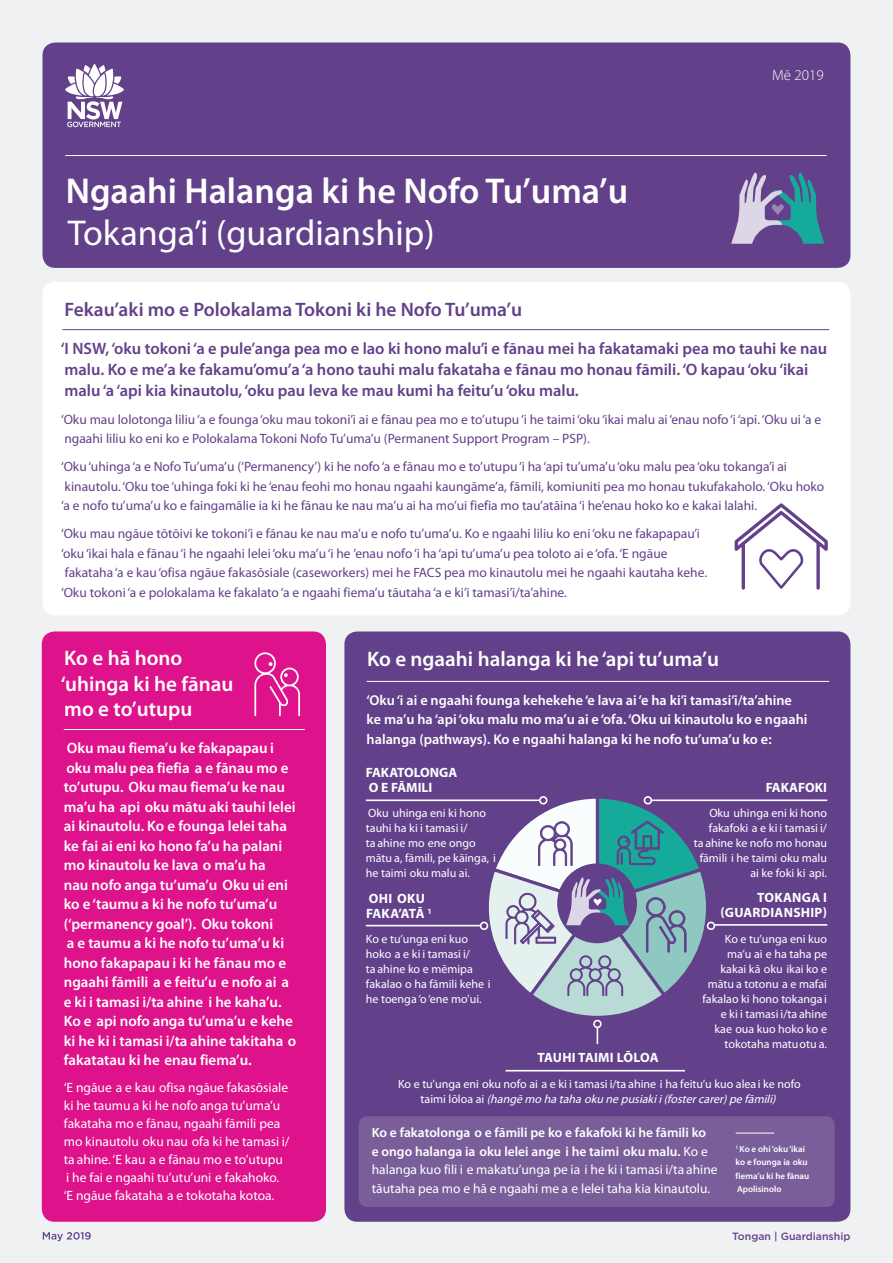
<style>
.page{position:relative;width:893px;height:1263px;background:#f0f1f2}
.page>*{position:absolute;margin:0;border:0;box-sizing:border-box;transform-origin:0 0}
.t1{font:600 36px/42px "Myriad Pro";color:#fff}
.t2{font:600 21px/25.5px "Myriad Pro";color:#fff}
.t3{font:600 19.5px "Myriad Pro";color:#62418a}
.t4{font:600 16.5px/21px "Myriad Pro";color:#62418a}
.t5{font:600 15px/19.5px "Myriad Pro";color:#fff}
.t6{font:300 15px "Myriad Pro";color:#fff}
.t7{font:600 14.25px/19.5px "Myriad Pro";color:#fff}
.t8{font:13.5px/19.5px "Myriad Pro";color:#62418a}
.t9{font:13.5px/18px "Myriad Pro";color:#fff}
.t10{font:700 13.5px/15px "Myriad Pro";color:#fff}
.t11{font:700 13.5px/15px "Myriad Pro";letter-spacing:.02em;color:#fff}
.t12{font:12px/15px "Myriad Pro";color:#fff}
.t13{font:500 10.5px "Gotham";color:#62418a}
.t14{font:600 9px/13.5px "Myriad Pro";color:#fff}
.s1{font-weight:400}
.s2{font-style:italic}
.s3{font-weight:600}
</style>
<div class="page">
<svg style="left:43px;top:1232px;width:48px;height:9px"></svg>
<div style="left:43px;top:282px;width:807px;height:333px;background:#fff;border-radius:13px"></div>
<div style="left:42px;top:631px;width:284px;height:591px;background:#de128a;border-radius:13px"></div>
<div style="left:344px;top:631px;width:506px;height:591px;background:#62418a;border-radius:13px"></div>
<hr style="left:64px;top:729px;width:241px;height:1px;background:#fff">
<hr style="left:367px;top:681px;width:462px;height:1px;background:#fff">
<svg style="left:735px;top:503px;width:93px;height:87px"></svg>
<svg style="left:254px;top:652px;width:46px;height:64px"></svg>
<div style="left:359px;top:1116px;width:476px;height:91px;background:#795e9a;border-radius:9px"></div>
<hr style="left:63px;top:329px;width:766px;height:1px;background:#62418a">
<svg style="left:365px;top:799px;width:463px;height:273px"></svg>
<hr style="left:648px;top:799px;width:179px;height:2px;background:#fff">
<hr style="left:506px;top:1070px;width:179px;height:1px;background:#fff">
<hr style="left:711px;top:924px;width:116px;height:2px;background:#fff">
<hr style="left:366px;top:799px;width:177px;height:2px;background:#fff">
<hr style="left:366px;top:925px;width:121px;height:1px;background:#fff">
<div style="left:481px;top:922px;width:6px;height:7px;background:#62418a;border-radius:50%"></div>
<div style="left:480px;top:921px;width:8px;height:9px;border:2px solid #fff;border-radius:50%"></div>
<svg style="left:484px;top:796px;width:233px;height:248px"></svg>
<hr style="left:736px;top:1133px;width:38px;height:1px;background:#fffeff">
<div style="left:43px;top:43px;width:807px;height:225px;background:#62418a;border-radius:13px"></div>
<hr style="left:65px;top:155px;width:761px;height:1px;background:#fff">
<svg style="left:731px;top:172px;width:93px;height:72px"></svg>
<svg style="left:65px;top:64px;width:59px;height:63px"></svg>
<p class="t1" style="left:66px;top:170px;width:564px">Ngaahi Halanga ki he Nofo Tu’uma’u<br><span class="s1">Tokanga’i (guardianship)</span></p>
<p class="t6" style="left:772px;top:66px;width:53px">Mē 2019</p>
<p class="t3" style="left:64px;top:298px;width:459px">Fekau’aki mo e Polokalama Tokoni ki he Nofo Tu’uma’u</p>
<p class="t4" style="left:61px;top:338px;width:768px">‘I NSW, ‘oku tokoni ‘a e pule’anga pea mo e lao ki hono malu’i e fānau mei ha fakatamaki pea mo tauhi ke nau malu. Ko e me’a ke fakamu’omu’a ‘a hono tauhi malu fakataha e fānau mo honau fāmili. ‘O kapau ‘oku ‘ikai malu ‘a ‘api kia kinautolu, ‘oku pau leva ke mau kumi ha feitu’u ‘oku malu.</p>
<p class="t8" style="left:61px;top:410px;width:762px">‘Oku mau lolotonga liliu ‘a e founga ‘oku mau tokoni’i ai e fānau pea mo e to’utupu ‘i he taimi ‘oku ‘ikai malu ai ‘enau nofo ‘i ‘api. ‘Oku ui ‘a e ngaahi liliu ko eni ko e Polokalama Tokoni Nofo Tu’uma’u (Permanent Support Program – PSP).</p>
<p class="t8" style="left:61px;top:457px;width:765px">‘Oku ‘uhinga ‘a e Nofo Tu’uma’u (‘Permanency’) ki he nofo ‘a e fānau mo e to’utupu ‘i ha ‘api tu’uma’u ‘oku malu pea ‘oku tokanga’i ai kinautolu. ‘Oku toe ‘uhinga foki ki he ‘enau feohi mo honau ngaahi kaungāme’a, fāmili, komiuniti pea mo honau tukufakaholo. ‘Oku hoko ‘a e nofo tu’uma’u ko e faingamālie ia ki he fānau ke nau ma’u ai ha mo’ui fiefia mo tau’atāina ‘i he’enau hoko ko e kakai lalahi.</p>
<p class="t8" style="left:61px;top:524px;width:647px">‘Oku mau ngāue tōtōivi ke tokoni’i e fānau ke nau ma’u e nofo tu’uma’u. Ko e ngaahi liliu ko eni ‘oku ne fakapapau’i ‘oku ‘ikai hala e fānau ‘i he ngaahi lelei ‘oku ma’u ‘i he ’enau nofo ‘i ha ‘api tu’uma’u pea toloto ai e ‘ofa. ‘E ngāue fakataha ‘a e kau ‘ofisa ngāue fakasōsiale (caseworkers) mei he FACS pea mo kinautolu mei he ngaahi kautaha kehe. ‘Oku tokoni ‘a e polokalama ke fakalato ‘a e ngaahi fiema’u tāutaha ‘a e ki’i tamasi’i/ta’ahine.</p>
<p class="t2" style="left:61px;top:646px;width:174px">Ko e hā hono ‘uhinga ki he fānau mo e to’utupu</p>
<p class="t2" style="left:367px;top:647px;width:353px">Ko e ngaahi halanga ki he ‘api tu’uma’u</p>
<p class="t7" style="left:367px;top:691px;width:442px">‘Oku ‘i ai e ngaahi founga kehekehe ‘e lava ai ‘e ha ki’i tamasi’i/ta’ahine ke ma’u ha ‘api ‘oku malu mo ma’u ai e ‘ofa. ‘Oku ui kinautolu ko e ngaahi halanga (pathways). Ko e ngaahi halanga ki he nofo tu’uma’u ko e:</p>
<p class="t5" style="left:64px;top:739px;width:234px">Oku mau fiema’u ke fakapapau i oku malu pea fiefia a e fānau mo e to’utupu. Oku mau fiema’u ke nau ma’u ha api oku mātu aki tauhi lelei ai kinautolu. Ko e founga lelei taha ke fai ai eni ko hono fa’u ha palani mo kinautolu ke lava o ma’u ha<br>nau nofo anga tu’uma’u Oku ui eni ko e ‘taumu a ki he nofo tu’uma’u (‘permanency goal’). Oku tokoni<br>a e taumu a ki he nofo tu’uma’u ki hono fakapapau i ki he fānau mo e ngaahi fāmili a e feitu’u e nofo ai a e ki i tamasi i/ta ahine i he kaha’u.<br>Ko e api nofo anga tu’uma’u e kehe ki he ki i tamasi i/ta ahine takitaha o fakatatau ki he enau fiema’u.</p>
<p class="t9" style="left:64px;top:1078px;width:227px">‘E ngāue a e kau ofisa ngāue fakasōsiale ki he taumu a ki he nofo anga tu’uma’u fakataha mo e fānau, ngaahi fāmili pea mo kinautolu oku nau ofa ki he tamasi i/ ta ahine. ‘E kau a e fānau mo e to’utupu i he fai e ngaahi tu’utu’uni e fakahoko. ‘E ngāue fakataha a e tokotaha kotoa.</p>
<p class="t10" style="left:366px;top:765px;width:93px">FAKATOLONGA<br>O E FĀMILI</p>
<p class="t10" style="left:766px;top:780px;width:63px">FAKAFOKI</p>
<p class="t12" style="left:366px;top:805px;width:131px">Oku uhinga eni ki hono tauhi ha ki i tamasi i/<br>ta ahine mo ene ongo mātu a, fāmili, pe kāinga, i he taimi oku malu ai.</p>
<p class="t12" style="left:694px;top:805px;width:135px;text-align:right">Oku uhinga eni ki hono fakafoki a e ki i tamasi i/<br>ta ahine ke nofo mo honau fāmili i he taimi oku malu ai ke foki ki api.</p>
<p class="t11" style="left:720px;top:890px;width:108px;text-align:right">TOKANGA I (GUARDIANSHIP)</p>
<p class="t11" style="left:366px;top:891px;width:67px">OHI OKU<br>FAKA’ATĀ <sup>1</sup></p>
<p class="t12" style="left:366px;top:931px;width:126px">Ko e tu’unga eni kuo hoko a e ki i tamasi i/<br>ta ahine ko e mēmipa fakalao o ha fāmili kehe i he toenga ‘o ‘ene mo’ui.</p>
<p class="t12" style="left:702px;top:931px;width:126px;text-align:right">Ko e tu’unga eni kuo ma’u ai e ha taha pe kakai kā oku ikai ko e mātu a totonu a e mafai fakalao ki hono tokanga i e ki i tamasi i/ta ahine kae oua kuo hoko ko e tokotaha matu otu a.</p>
<p class="t12" style="left:398px;top:1076px;width:404px;text-align:center">Ko e tu’unga eni oku nofo ai a e ki i tamasi i/ta ahine i ha feitu’u kuo alea i ke nofo t a i m i l ō l o a a i <span class="s2">(hangē mo hatahaoku ne pusiakii(fostercarer)pe fāmili)</span></p>
<p class="t10" style="left:538px;top:1050px;width:123px">TAUHI TAIMI LŌLOA</p>
<p class="t9" style="left:372px;top:1123px;width:347px;line-height:18.8px"><span class="s3">Ko e fakatolonga o e fāmili pe ko e fakafoki ki he fāmili ko<br>e ongo halanga ia oku lelei ange i he taimi oku malu.</span> Ko e halanga kuo fili i e makatu’unga pe ia i he ki i tamasi i/ta ahine tāutaha pea mo e hā e ngaahi me a e lelei taha kia kinautolu.</p>
<p class="t14" style="left:736px;top:1142px;width:75px"><sup>1</sup> Ko e ohi ‘oku ‘ikai ko e founga ia oku fiema’u ki he fānau<br>Apolisinolo</p>
<p class="t13" style="left:732px;top:1229px;width:120px">Tongan | Guardianship</p>
</div>
